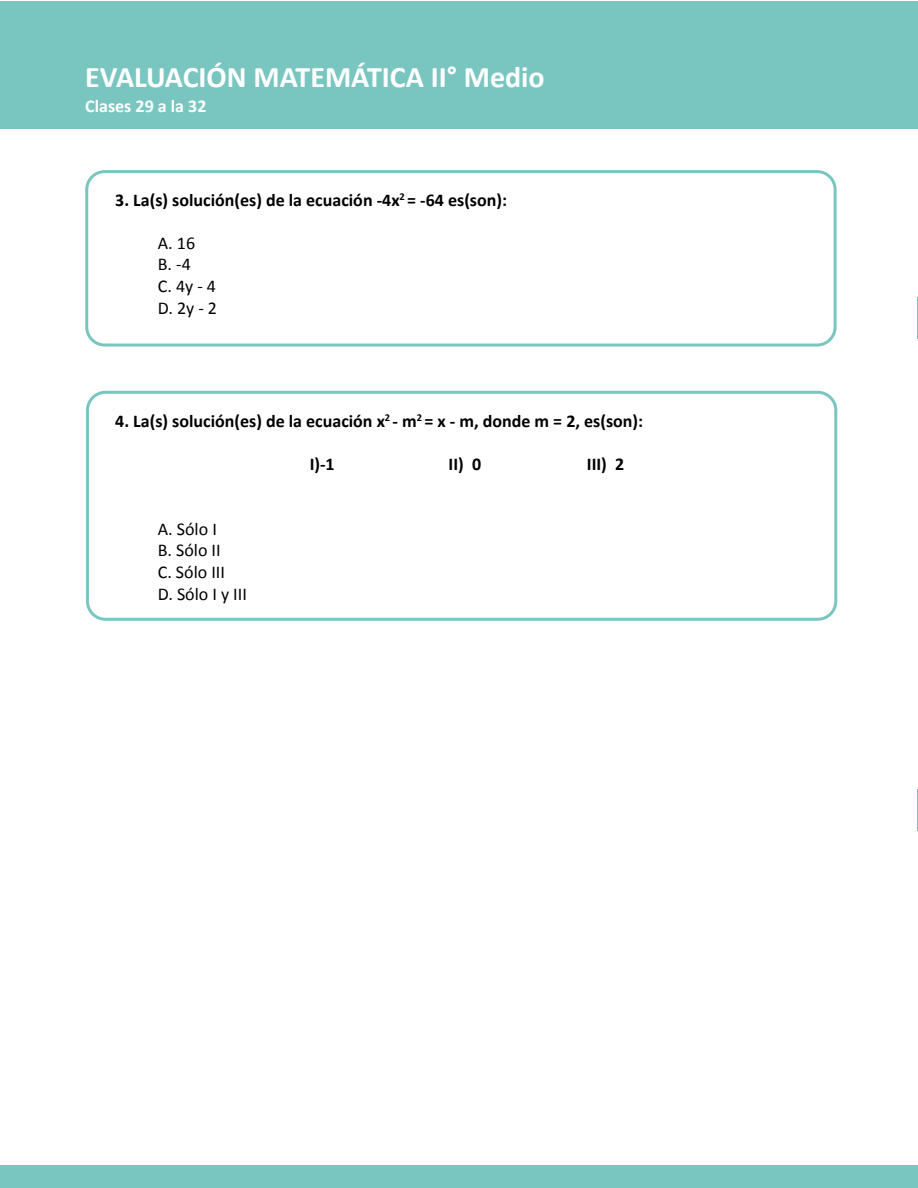
<style>
.page{position:relative;width:918px;height:1188px;background:#fff}
.page>*{position:absolute;margin:0;border:0;box-sizing:border-box;transform-origin:0 0}
.t1{font:700 30px "Calibri";color:#fff}
.t2{font:700 18px "Calibri";color:#000}
.t3{font:18px/21.6px "Calibri";color:#000}
.t4{font:700 18px "Calibri";color:#fff}
</style>
<div class="page">
<div style="left:0;top:1px;width:918px;height:127px;background:#79c6c0"></div>
<div style="left:85px;top:170px;width:752px;height:177px;border:3px solid #79c6c0;border-radius:18px"></div>
<div style="left:86px;top:391px;width:751px;height:230px;border:3px solid #79c6c0;border-radius:18px"></div>
<hr style="left:917px;top:298px;width:1px;height:41px;background:#79c6c0">
<hr style="left:917px;top:790px;width:1px;height:41px;background:#79c6c0">
<div style="left:0;top:1166px;width:918px;height:22px;background:#79c6c0"></div>
<h1 class="t1" style="left:85px;top:56px;width:461px">EVALUACIÓN MATEMÁTICA II° Medio</h1>
<p class="t4" style="left:85px;top:93px;width:123px">Clases 29 a la 32</p>
<p class="t2" style="left:115px;top:187px;width:393px">3. La(s) solución(es) de la ecuación -4x<sup>2</sup> = -64 es(son):</p>
<p class="t3" style="left:158px;top:231px;width:61px">A. 16<br>B. -4<br>C. 4y - 4<br>D. 2y - 2</p>
<p class="t2" style="left:115px;top:408px;width:529px">4. La(s) solución(es) de la ecuación x<sup>2</sup> - m<sup>2</sup> = x - m, donde m = 2, es(son):</p>
<p class="t2" style="left:310px;top:451px;width:27px">I)-1</p>
<p class="t2" style="left:449px;top:451px;width:34px">II) 0</p>
<p class="t2" style="left:587px;top:451px;width:39px">III) 2</p>
<p class="t3" style="left:158px;top:517px;width:91px">A. Sólo I<br>B. Sólo II<br>C. Sólo III<br>D. Sólo I y III</p>
</div>
